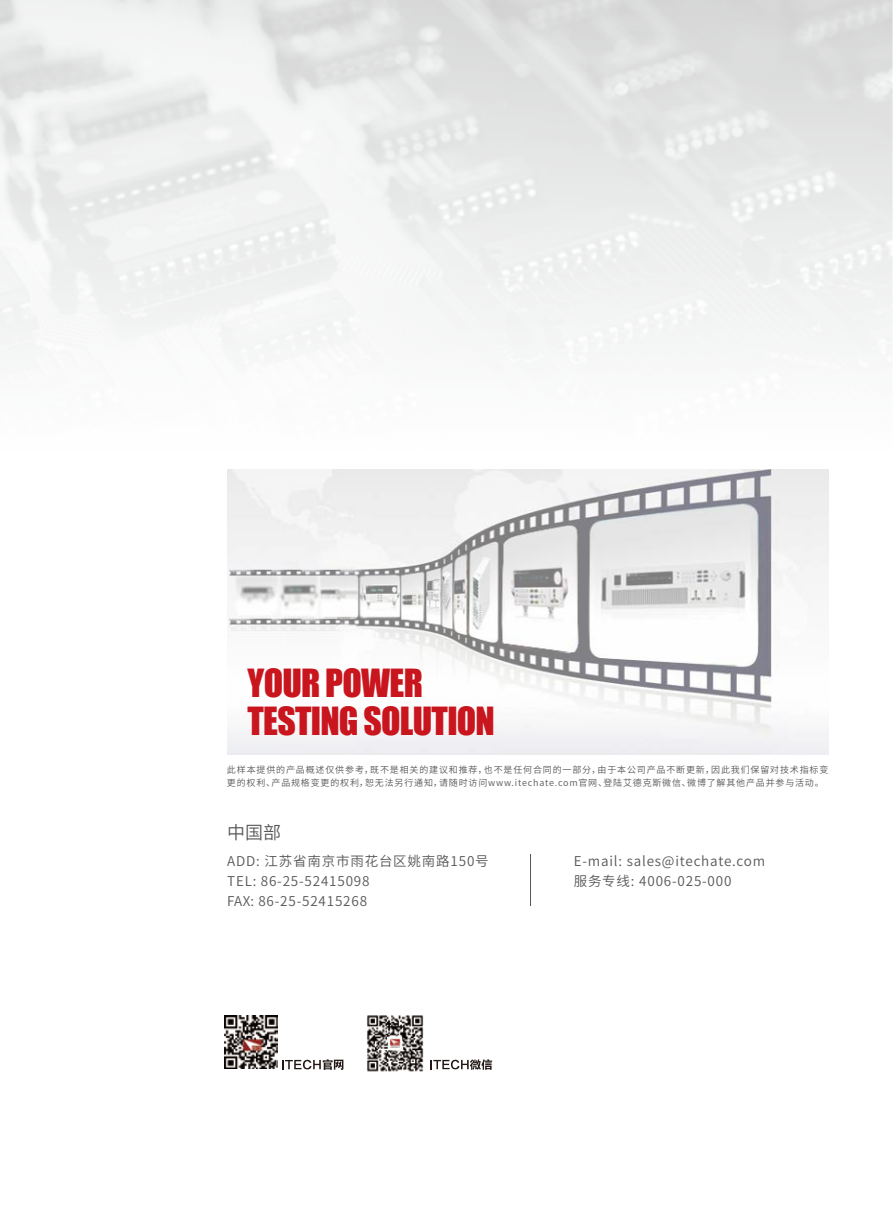
<style>
.page{position:relative;width:893px;height:1212px;background:#fff}
.page>*{position:absolute;margin:0;border:0;box-sizing:border-box;transform-origin:0 0}
.t1{font:35.7px/37.7px "Impact";letter-spacing:-.02em;color:#c9151d}
.t2{font:18px "Source Han Sans CN";color:#595757}
.t3{font:13.5px/20px "Source Han Sans CN";letter-spacing:.06em;color:#595757}
.t4{font:9px/13.2px "Source Han Sans CN";letter-spacing:.09em;color:#595757}
</style>
<div class="page">
<img style="left:227px;top:470px;width:602px;height:284px">
<hr style="left:892px;top:182px;width:1px;height:33px;background:#221815">
<hr style="left:530px;top:854px;width:1px;height:52px;background:#595757">
<img style="left:366px;top:1015px;width:58px;height:57px">
<svg style="left:430px;top:1059px;width:62px;height:11px"></svg>
<svg style="left:224px;top:1015px;width:54px;height:54px"></svg>
<img style="left:225px;top:1016px;width:52px;height:52px">
<svg style="left:282px;top:1059px;width:61px;height:11px"></svg>
<h1 class="t1" style="left:247px;top:663px;width:249px">YOUR POWER<br>TESTING SOLUTION</h1>
<p class="t4" style="left:227px;top:763px;width:603px">此样本提供的产品概述仅供参考，既不是相关的建议和推荐，也不是任何合同的一部分，由于本公司产品不断更新，因此我们保留对技术指标变更的权利、产品规格变更的权利，恕无法另行通知，请随时访问www.itechate.com官网、登陆艾德克斯微信、微博了解其他产品并参与活动。</p>
<h2 class="t2" style="left:227px;top:823px;width:55px">中国部</h2>
<h3 class="t3" style="left:227px;top:851px;width:263px">ADD: 江苏省南京市雨花台区姚南路150号<br>TEL: 86-25-52415098<br>FAX: 86-25-52415268</h3>
<h3 class="t3" style="left:574px;top:851px;width:193px">E-mail: sales@itechate.com服务专线: 4006-025-000</h3>
</div>
